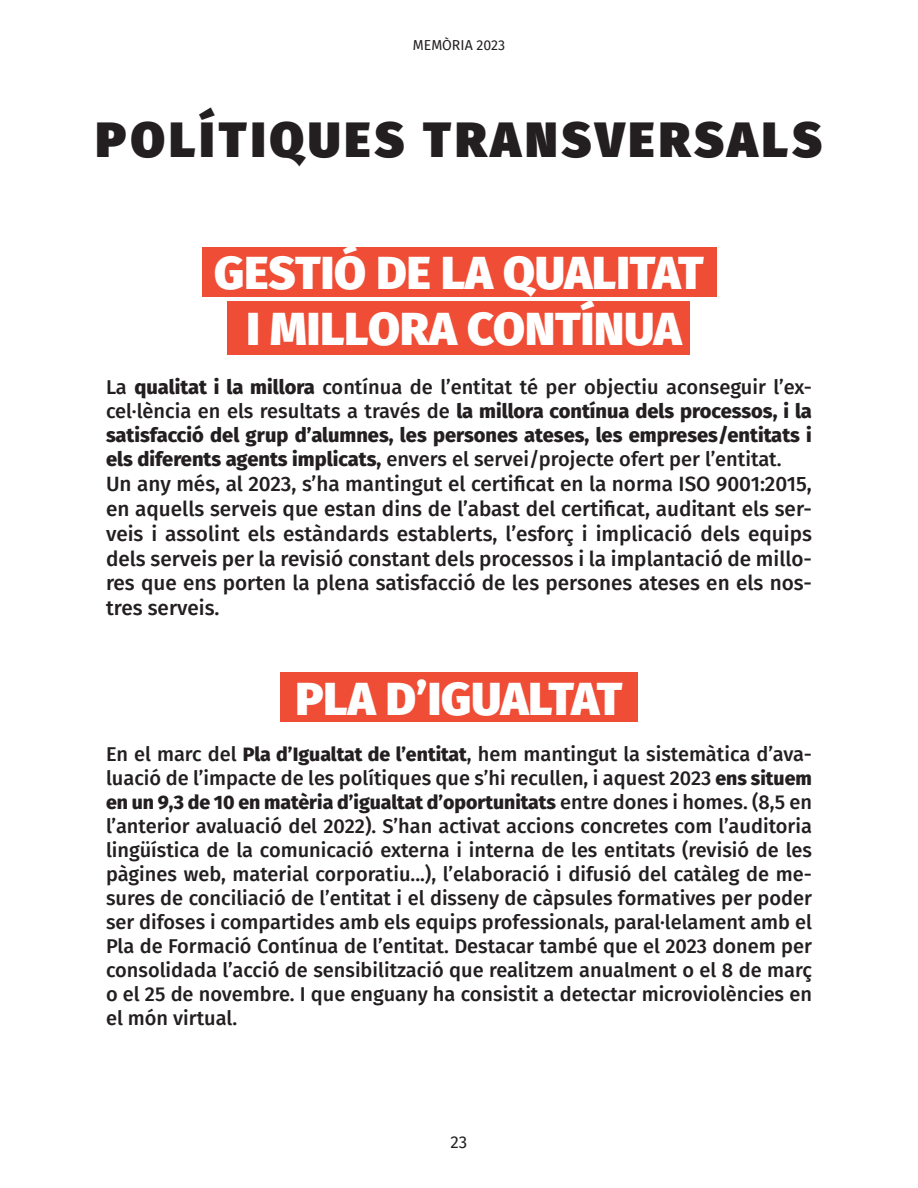
<style>
.page{position:relative;width:918px;height:1188px;background:#fff}
.page>*{position:absolute;margin:0;border:0;box-sizing:border-box;transform-origin:0 0}
.t1{font:900 49.5px "Fira Sans";letter-spacing:.09em;color:#231f20}
.t2{font:800 46.2px/55.5px "Fira Sans";color:#fff;text-align:center}
.t3{font:500 20.7px/24.9px "Fira Sans";color:#231f20;text-align:justify}
.t4{font:800 20.1px/24px "Fira Sans";color:#231f20;text-align:justify}
.t5{font:500 19.95px/24px "Fira Sans";color:#231f20}
.t6{font:800 19.5px "Fira Sans";color:#231f20}
.t7{font:16.95px "Fira Sans";color:#231f20}
.t8{font:14.1px "Fira Sans";color:#231f20}
.s1{font-weight:500}
.s2{font-weight:800;font-size:19.5px}
.s3{font-weight:500;font-size:19.95px}
</style>
<div class="page">
<div style="left:280px;top:673px;width:358px;height:49px;background:#ef4d35"></div>
<div style="left:202px;top:248px;width:514px;height:49px;background:#ef4d35"></div>
<div style="left:228px;top:302px;width:462px;height:53px;background:#ef4d35"></div>
<p class="t8" style="left:413px;top:35px;width:94px">MEMÒRIA 2023</p>
<h1 class="t1" style="left:96px;top:94px;width:728px">POLÍTIQUES TRANSVERSALS</h1>
<h2 class="t2" style="left:214px;top:241px;width:491px">GESTIÓ DE LA QUALITAT<br>I MILLORA CONTÍNUA</h2>
<p class="t4" style="left:106px;top:373px;width:707px"><span class="s1">La</span> qualitat i la millora <span class="s1">contínua de l’entitat té per objectiu aconseguir l’ex&shy;cel·lència en els resultats a través de</span> la millora contínua dels processos, i la satisfacció del grup d’alumnes, les persones ateses, les empreses/entitats i els diferents agents implicats, <span class="s1">envers el servei/projecte ofert per l’entitat.</span></p>
<p class="t3" style="left:106px;top:470px;width:707px">Un any més, al 2023, s’ha mantingut el certificat en la norma ISO 9001:2015, en aquells serveis que estan dins de l’abast del certificat, auditant els ser&shy;veis i assolint els estàndards establerts, l’esforç i implicació dels equips dels serveis per la revisió constant dels processos i la implantació de millo&shy;res que ens porten la plena satisfacció de les persones ateses en els nos&shy;tres serveis.</p>
<h2 class="t2" style="left:295px;top:667px;width:329px">PLA D’IGUALTAT</h2>
<p class="t5" style="left:106px;top:741px;width:707px">En el marc del <span class="s2">Pla d’Igualtat de l’entitat</span>, hem mantingut la sistemàtica d’ava&shy;luació de l’impacte de les polítiques que s’hi recullen, i aquest 2023 <span class="s2">ens situem</span></p>
<p class="t6" style="left:106px;top:785px;width:707px">en un 9,3 de 10 en matèria d’igualtat d’oportunitats <span class="s3">entre dones i homes. (8,5 en</span></p>
<p class="t5" style="left:106px;top:813px;width:707px;text-align:justify">l’anterior avaluació del 2022). S’han activat accions concretes com l’auditoria lingüística de la comunicació externa i interna de les entitats (revisió de les pàgines web, material corporatiu...), l’elaboració i difusió del catàleg de me&shy;sures de conciliació de l’entitat i el disseny de càpsules formatives per poder ser difoses i compartides amb els equips professionals, paral·lelament amb el Pla de Formació Contínua de l’entitat. Destacar també que el 2023 donem per consolidada l’acció de sensibilització que realitzem anualment o el 8 de març o el 25 de novembre. I que enguany ha consistit a detectar microviolències en el món virtual.</p>
<p class="t7" style="left:451px;top:1129px;width:18px">23</p>
</div>
